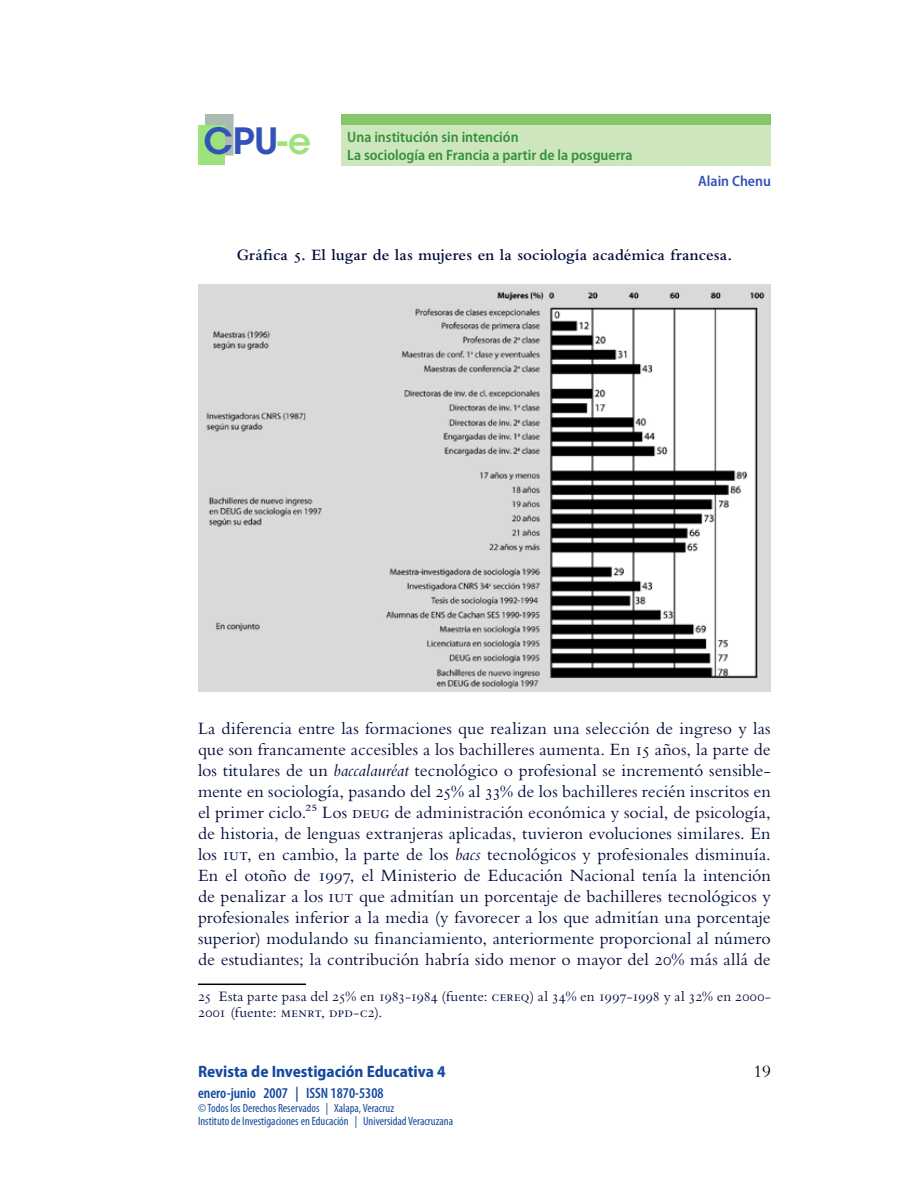
<style>
.page{position:relative;width:918px;height:1188px;background:#fff}
.page>*{position:absolute;margin:0;border:0;box-sizing:border-box;transform-origin:0 0}
.t1{font:600 36px "ITC Avant Garde Std";color:#3252b7}
.t2{font:18px/21px "Bembo Std";color:#000b3a;text-align:justify}
.t3{font:18px "Bembo Std";color:#000}
.t4{font:600 16.5px "Bembo Std";letter-spacing:.005em;color:#000b3a}
.t5{font:700 semi-condensed 16.5px "Myriad Pro";color:#13489e}
.t6{font:15px/16.5px "Bembo Std";letter-spacing:.01em;color:#000b3a}
.t7{font:600 semi-condensed 15px/18px "Myriad Pro";color:#33913c}
.t8{font:600 condensed 15px "Myriad Pro";color:#13489e}
.t9{font:600 semi-condensed 15px "Myriad Pro";color:#3252b7}
.t10{font:condensed 12px/13.5px "Myriad Pro";color:#13489e}
.s1{color:#9ee27d}
.s2{font-style:italic}
</style>
<div class="page">
<div style="left:206px;top:115px;width:27px;height:40px;background:#aabbb2"></div>
<div style="left:205px;top:114px;width:29px;height:42px;border:2px solid #aabbb2"></div>
<div style="left:198px;top:125px;width:27px;height:40px;background:#9ee27d"></div>
<div style="left:341px;top:124px;width:430px;height:42px;background:#cee6be"></div>
<div style="left:341px;top:114px;width:430px;height:10px;background:#88c769"></div>
<img style="left:198px;top:285px;width:573px;height:407px">
<hr style="left:198px;top:984px;width:108px;height:1px;background:#000">
<h1 class="t1" style="left:203px;top:118px;width:109px">CPU<span class="s1">-e</span></h1>
<p class="t7" style="left:347px;top:128px;width:287px">Una institución sin intención<br>La sociología en Francia a partir de la posguerra</p>
<p class="t9" style="left:698px;top:173px;width:74px">Alain Chenu</p>
<p class="t4" style="left:237px;top:246px;width:497px">Gráfica 5. El lugar de las mujeres en la sociología académica francesa.</p>
<p class="t2" style="left:198px;top:717px;width:574px">La diferencia entre las formaciones que realizan una selección de ingreso y las que son francamente accesibles a los bachilleres aumenta. En 15 años, la parte de los titulares de un <span class="s2">baccalauréat</span> tecnológico o profesional se incrementó sensible&shy;mente en sociología, pasando del 25% al 33% de los bachilleres recién inscritos en el primer ciclo.25 Los DEUG de administración económica y social, de psicología, de historia, de lenguas extranjeras aplicadas, tuvieron evoluciones similares. En los IUT, en cambio, la parte de los <span class="s2">bacs</span> tecnológicos y profesionales disminuía.<br>En el otoño de 1997, el Ministerio de E ducación Nacional tenía la intención de penalizar a los IUT que admitían un porcentaje de bachilleres tecnológicos y profesionales inferior a la media (y favorecer a los que admitían una porcentaje superior) modulando su financiamiento, anteriormente proporcional al número de estudiantes; la contribución habría sido menor o mayor del 20% más allá de</p>
<p class="t6" style="left:198px;top:988px;width:574px">25 Esta parte pasa del 25% en 1983-1984 (fuente: CEREQ) al 34% en 1997-1998 y al 32% en 2000-<br>2001 (fuente: MENRT, DPD-C2).</p>
<p class="t5" style="left:198px;top:1063px;width:249px">Revista de Investigación Educativa 4</p>
<p class="t8" style="left:198px;top:1084px;width:187px">enero-junio 2007 | ISSN 1870-5308</p>
<p class="t10" style="left:198px;top:1101px;width:257px">©Todos los Derechos Reservados | Xalapa, Veracruz<br>Instituto de Investigaciones en Educación | Universidad Veracruzana</p>
<p class="t3" style="left:753px;top:1061px;width:18px">19</p>
</div>
